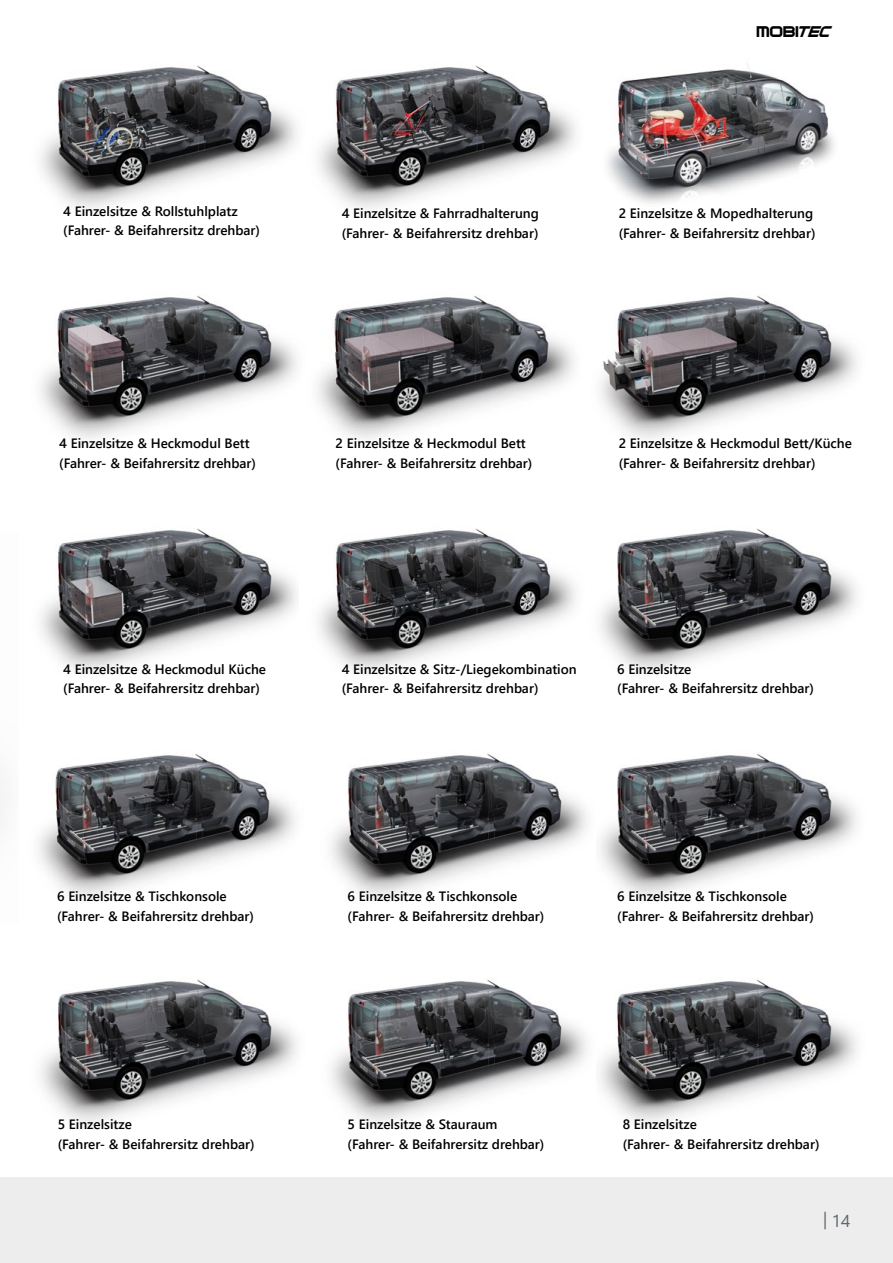
<style>
.page{position:relative;width:893px;height:1263px;background:#fff}
.page>*{position:absolute;margin:0;border:0;box-sizing:border-box;transform-origin:0 0}
.t1{font:17.25px "Segoe UI";color:#5d686e}
.t2{font:16.5px "Terminator Two";color:#000}
.t3{font:600 13.5px/19.5px "Segoe UI";color:#000}
.s1{font-style:italic}
</style>
<div class="page">
<img style="left:600px;top:753px;width:257px;height:143px">
<img style="left:331px;top:754px;width:256px;height:142px">
<img style="left:318px;top:63px;width:516px;height:146px">
<img style="left:317px;top:295px;width:257px;height:143px">
<img style="left:600px;top:295px;width:257px;height:143px">
<img style="left:600px;top:528px;width:257px;height:143px">
<img style="left:599px;top:979px;width:258px;height:144px">
<img style="left:38px;top:753px;width:257px;height:143px">
<img style="left:40px;top:65px;width:257px;height:144px">
<div style="left:0;top:1178px;width:893px;height:85px;background:#ededed"></div>
<img style="left:40px;top:528px;width:257px;height:144px">
<img style="left:40px;top:295px;width:257px;height:143px">
<img style="left:0;top:787px;width:3px;height:27px">
<img style="left:318px;top:528px;width:258px;height:144px">
<img style="left:331px;top:980px;width:256px;height:142px">
<img style="left:40px;top:979px;width:257px;height:143px">
<p class="t3" style="left:63px;top:200px;width:198px">4 Einzelsitze &amp; Rollstuhlplatz (Fahrer- &amp; Beifahrersitz drehbar)</p>
<p class="t3" style="left:342px;top:203px;width:199px">4 Einzelsitze &amp; Fahrradhalterung (Fahrer- &amp; Beifahrersitz drehbar)</p>
<p class="t2" style="left:757px;top:23px;width:80px">Mobi<span class="s1">TEC</span></p>
<p class="t3" style="left:619px;top:203px;width:198px">2 Einzelsitze &amp; Mopedhalterung (Fahrer- &amp; Beifahrersitz drehbar)</p>
<p class="t3" style="left:59px;top:433px;width:198px">4 Einzelsitze &amp; Heckmodul Bett (Fahrer- &amp; Beifahrersitz drehbar)</p>
<p class="t3" style="left:336px;top:433px;width:198px">2 Einzelsitze &amp; Heckmodul Bett (Fahrer- &amp; Beifahrersitz drehbar)</p>
<p class="t3" style="left:619px;top:433px;width:235px">2 Einzelsitze &amp; Heckmodul Bett/Küche (Fahrer- &amp; Beifahrersitz drehbar)</p>
<p class="t3" style="left:63px;top:658px;width:204px">4 Einzelsitze &amp; Heckmodul Küche (Fahrer- &amp; Beifahrersitz drehbar)</p>
<p class="t3" style="left:342px;top:658px;width:237px">4 Einzelsitze &amp; Sitz-/Liegekombination (Fahrer- &amp; Beifahrersitz drehbar)</p>
<p class="t3" style="left:617px;top:658px;width:198px">6 Einzelsitze<br>(Fahrer- &amp; Beifahrersitz drehbar)</p>
<p class="t3" style="left:57px;top:886px;width:198px">6 Einzelsitze &amp; Tischkonsole (Fahrer- &amp; Beifahrersitz drehbar)</p>
<p class="t3" style="left:348px;top:886px;width:198px">6 Einzelsitze &amp; Tischkonsole (Fahrer- &amp; Beifahrersitz drehbar)</p>
<p class="t3" style="left:617px;top:886px;width:198px">6 Einzelsitze &amp; Tischkonsole (Fahrer- &amp; Beifahrersitz drehbar)</p>
<p class="t3" style="left:58px;top:1113px;width:198px">5 Einzelsitze<br>(Fahrer- &amp; Beifahrersitz drehbar)</p>
<p class="t3" style="left:348px;top:1113px;width:198px">5 Einzelsitze &amp; Stauraum (Fahrer- &amp; Beifahrersitz drehbar)</p>
<p class="t3" style="left:623px;top:1113px;width:198px">8 Einzelsitze<br>(Fahrer- &amp; Beifahrersitz drehbar)</p>
<p class="t1" style="left:823px;top:1204px;width:29px">| 14</p>
</div>
